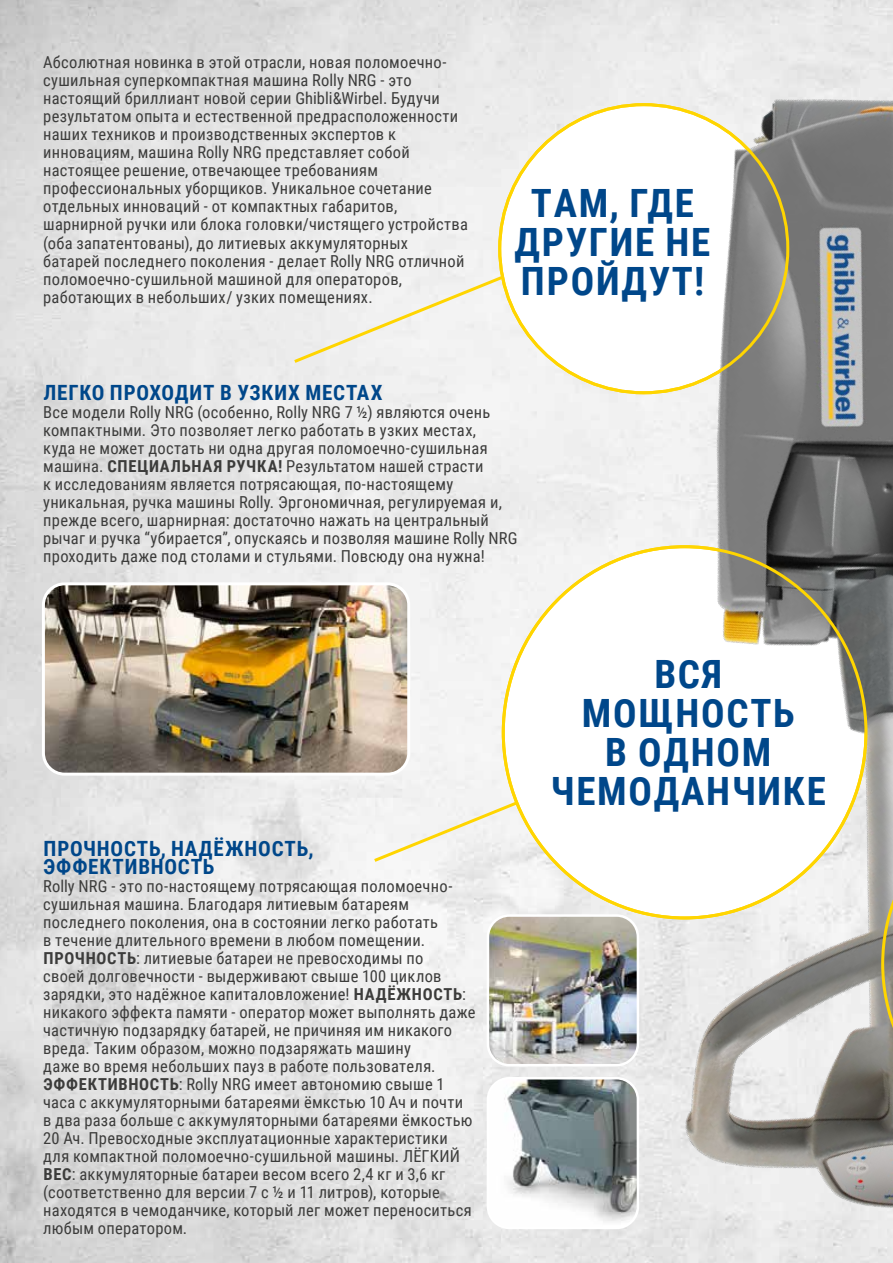
<style>
.page{position:relative;width:893px;height:1263px;background:#fff}
.page>*{position:absolute;margin:0;border:0;box-sizing:border-box;transform-origin:0 0}
.t1{font:700 39px "Roboto Condensed";letter-spacing:.045em;color:#00478a}
._3-Testo{font:700 21px "Roboto Condensed";letter-spacing:.04em;color:#00478a}
._3-Testo-2{font:16.5px/18px "Roboto Condensed";letter-spacing:.015em;color:#3c3c3b}
.s1{font-weight:700}
</style>
<div class="page">
<img style="left:61px;top:0;width:832px;height:1263px">
<svg style="left:881px;top:782px;width:12px;height:364px"></svg>
<img style="left:43px;top:584px;width:366px;height:190px">
<div style="left:42px;top:582px;width:368px;height:194px;border:3px solid #fff;border-radius:21px"></div>
<img style="left:488px;top:915px;width:150px;height:150px">
<div style="left:487px;top:914px;width:152px;height:152px;border:3px solid #fff;border-radius:21px"></div>
<img style="left:488px;top:1078px;width:150px;height:150px">
<div style="left:487px;top:1077px;width:152px;height:152px;border:3px solid #fff;border-radius:21px"></div>
<p class="_3-Testo-2" style="left:43px;top:53px;width:426px">Абсолютная новинка в этой отрасли, новая поломоечно&shy;сушильная суперкомпактная машина Rolly NRG - это настоящий бриллиант новой серии Ghibli&amp;Wirbel. Будучи результатом опыта и естественной предрасположенности наших техников и производственных экспертов к инновациям, машина Rolly NRG представляет собой настоящее решение, отвечающее требованиям профессиональных уборщиков. Уникальное сочетание отдельных инноваций - от компактных габаритов, шарнирной ручки или блока головки/чистящего устройства (оба запатентованы), до литиевых аккумуляторных батарей последнего поколения - делает Rolly NRG отличной поломоечно-сушильной машиной для операторов, работающих в небольших/ узких помещениях.</p>
<p class="t1" style="left:531px;top:176px;width:164px">ТАМ, ГДЕ</p>
<p class="t1" style="left:514px;top:215px;width:197px">ДРУГИЕ НЕ</p>
<p class="t1" style="left:521px;top:254px;width:185px">ПРОЙДУТ!</p>
<p class="_3-Testo" style="left:44px;top:377px;width:341px">ЛЕГКО ПРОХОДИТ В УЗКИХ МЕСТАХ</p>
<p class="_3-Testo-2" style="left:43px;top:402px;width:476px">Все модели Rolly NRG (особенно, Rolly NRG 7 ½) являются очень компактными. Это позволяет легко работать в узких местах,<br>куда не может достать ни одна другая поломоечно-сушильная машина. <span class="s1">СПЕЦИАЛЬНАЯ РУЧКА!</span> Результатом нашей страсти<br>к исследованиям является потрясающая, по-настоящему уникальная, ручка машины Rolly. Эргономичная, регулируемая и, прежде всего, шарнирная: достаточно нажать на центральный рычаг и ручка “убирается”, опускаясь и позволяя машине Rolly NRG проходить даже под столами и стульями. Повсюду она нужна!</p>
<p class="_3-Testo" style="left:44px;top:833px;width:272px">ПРОЧНОСТЬ, НАДЁЖНОСТЬ,</p>
<p class="_3-Testo" style="left:44px;top:851px;width:172px">ЭФФЕКТИВНОСТЬ</p>
<p class="_3-Testo-2" style="left:43px;top:876px;width:434px">Rolly NRG - это по-настоящему потрясающая поломоечно&shy;сушильная машина. Благодаря литиевым батареям последнего поколения, она в состоянии легко работать<br>в течение длительного времени в любом помещении.<br><span class="s1">ПРОЧНОСТЬ</span>: литиевые батареи не превосходимы по<br>своей долговечности - выдерживают свыше 100 циклов зарядки, это надёжное капиталовложение! <span class="s1">НАДЁЖНОСТЬ</span>: никакого эффекта памяти - оператор может выполнять даже частичную подзарядку батарей, не причиняя им никакого вреда. Таким образом, можно подзаряжать машину<br>даже во время небольших пауз в работе пользователя.<br><span class="s1">ЭФФЕКТИВНОСТЬ</span>: Rolly NRG имеет автономию свыше 1 часа с аккумуляторными батареями ёмкстью 10 Aч и почти<br>в два раза больше с аккумуляторными батареями ёмкостью 20 Ач. Превосходные эксплуатационные характеристики для компактной поломоечно-сушильной машины. ЛЁГКИЙ <span class="s1">ВЕС</span>: аккумуляторные батареи весом всего 2,4 кг и 3,6 кг (соответственно для версии 7 с ½ и 11 литров), которые находятся в чемоданчике, который лег может переноситься любым оператором.</p>
<p class="t1" style="left:654px;top:647px;width:69px">ВСЯ</p>
<p class="t1" style="left:582px;top:686px;width:214px">МОЩНОСТЬ</p>
<p class="t1" style="left:605px;top:725px;width:168px">В ОДНОМ</p>
<p class="t1" style="left:551px;top:764px;width:277px">ЧЕМОДАНЧИКЕ</p>
</div>
